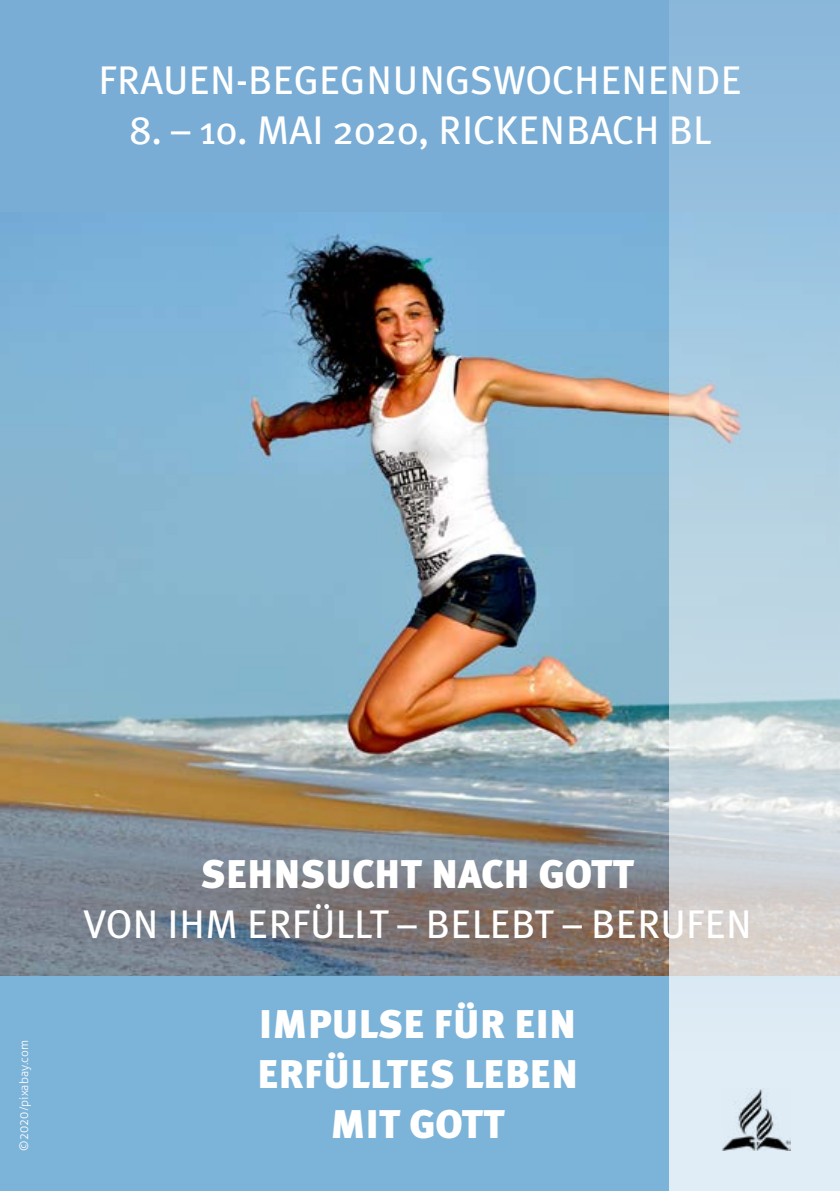
<style>
.page{position:relative;width:840px;height:1191px;background:#fff}
.page>*{position:absolute;margin:0;border:0;box-sizing:border-box;transform-origin:0 0}
.t1{font:40px "Meta Plus";color:#fff}
.t2{font:900 40px/50px "Meta Plus";color:#fff;text-align:center}
.t3{font:300 12px "Aller";color:#fff}
</style>
<div class="page">
<div style="left:0;top:0;width:839px;height:225px;background:#79add5"></div>
<div style="left:0;top:975px;width:669px;height:216px;background:#7cb3d9"></div>
<img style="left:0;top:223px;width:669px;height:752px">
<svg style="left:669px;top:0;width:170px;height:1191px;background:#bad2e1"></svg>
<img style="left:720px;top:1088px;width:70px;height:62px">
<p class="t1" style="left:98px;top:57px;width:644px">FRAUEN-BEGEGNUNGSWOCHENENDE</p>
<p class="t1" style="left:129px;top:107px;width:583px">8. – 10. MAI 2020, RICKENBACH BL</p>
<p class="t3" style="left:17px;top:1150px;width:112px;rotate:-90deg">©2020/pixabay.com</p>
<p class="t2" style="left:201px;top:849px;width:434px">SEHNSUCHT NACH GOTT</p>
<p class="t1" style="left:84px;top:901px;width:669px">VON IHM ERFÜLLT – BELEBT – BERUFEN</p>
<p class="t2" style="left:257px;top:999px;width:322px">IMPULSE FÜR EIN<br>ERFÜLLTES LEBEN<br>MIT GOTT</p>
</div>
